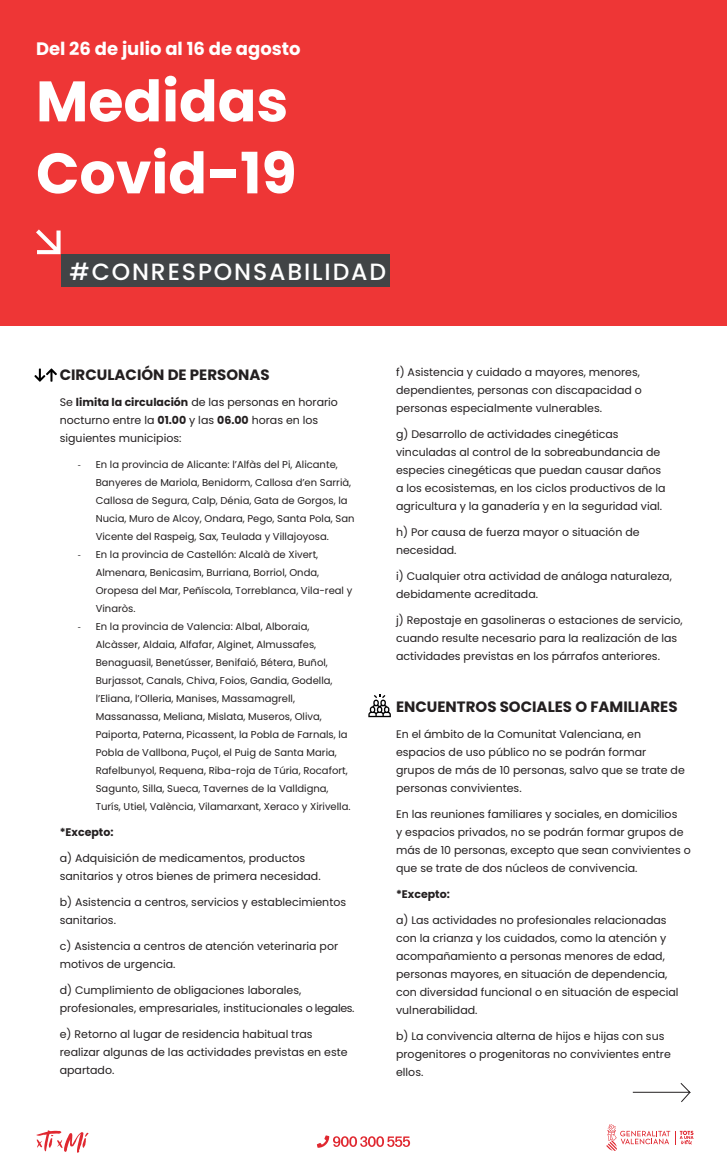
<style>
.page{position:relative;width:727px;height:1175px;background:#fff}
.page>*{position:absolute;margin:0;border:0;box-sizing:border-box;transform-origin:0 0}
.t1{font:700 57px/72px "Poppins";color:#fff}
.t2{font:500 23.5px "Poppins";letter-spacing:.08em;color:#fff}
.t3{font:700 18px "Poppins";color:#fff}
.t4{font:700 15px "Poppins";color:#231f20}
.t5{font:11px/18px "Poppins";color:#231f20}
.t6{font:700 11px "Poppins";color:#231f20}
.t7{font:10px/18px "Poppins";color:#231f20}
.s1{font-weight:700}
.s2{font-family:"Calibri"}
</style>
<div class="page">
<div style="left:0;top:0;width:727px;height:325px;background:#ee3636"></div>
<svg style="left:36px;top:1130px;width:53px;height:23px"></svg>
<svg style="left:606px;top:1124px;width:87px;height:27px"></svg>
<svg style="left:317px;top:1135px;width:93px;height:13px"></svg>
<svg style="left:34px;top:369px;width:23px;height:13px"></svg>
<svg style="left:632px;top:1083px;width:59px;height:19px"></svg>
<svg style="left:368px;top:694px;width:23px;height:23px"></svg>
<div style="left:61px;top:254px;width:328px;height:33px;background:#414446"></div>
<svg style="left:36px;top:229px;width:25px;height:25px"></svg>
<h3 class="t3" style="left:36px;top:38px;width:266px">Del 26 de julio al 16 de agosto</h3>
<h1 class="t1" style="left:36px;top:66px;width:262px">Medidas<br>Covid-19</h1>
<h2 class="t2" style="left:69px;top:258px;width:318px">#CONRESPONSABILIDAD</h2>
<h3 class="t4" style="left:60px;top:366px;width:211px">CIRCULACIÓN DE PERSONAS</h3>
<p class="t5" style="left:60px;top:393px;width:280px">Se <span class="s1">limita la circulación</span> de las personas en horario nocturno entre la <span class="s1">01.00</span> y las <span class="s1">06.00</span> horas en los siguientes municipios:</p>
<p class="t7" style="left:96px;top:456px;width:260px;text-indent:-18px"><span class="s2">-</span> En la provincia de Alicante: l’Alfàs del Pi, Alicante, Banyeres de Mariola, Benidorm, Callosa d’en Sarrià, Callosa de Segura, Calp, Dénia, Gata de Gorgos, la Nucia, Muro de Alcoy, Ondara, Pego, Santa Pola, San Vicente del Raspeig, Sax, Teulada y Villajoyosa.</p>
<p class="t7" style="left:96px;top:546px;width:258px;text-indent:-18px"><span class="s2">-</span> En la provincia de Castellón: Alcalà de Xivert, Almenara, Benicasim, Burriana, Borriol, Onda, Oropesa del Mar, Peñíscola, Torreblanca, Vila-real y Vinaròs.</p>
<p class="t7" style="left:96px;top:618px;width:256px;text-indent:-18px"><span class="s2">-</span> En la provincia de Valencia: Albal, Alboraia, Alcàsser, Aldaia, Alfafar, Alginet, Almussafes, Benaguasil, Benetússer, Benifaió, Bétera, Buñol, Burjassot, Canals, Chiva, Foios, Gandia, Godella, l’Eliana, l’Olleria, Manises, Massamagrell, Massanassa, Meliana, Mislata, Museros, Oliva, Paiporta, Paterna, Picassent, la Pobla de Farnals, la Pobla de Vallbona, Puçol, el Puig de Santa Maria, Rafelbunyol, Requena, Riba-roja de Túria, Rocafort, Sagunto, Silla, Sueca, Tavernes de la Valldigna, Turís, Utiel, València, Vilamarxant, Xeraco y Xirivella.</p>
<p class="t6" style="left:60px;top:826px;width:55px">*Excepto:</p>
<p class="t5" style="left:60px;top:849px;width:262px">a) Adquisición de medicamentos, productos sanitarios y otros bienes de primera necesidad.</p>
<p class="t5" style="left:60px;top:893px;width:288px">b) Asistencia a centros, servicios y establecimientos sanitarios.</p>
<p class="t5" style="left:60px;top:937px;width:280px">c) Asistencia a centros de atención veterinaria por motivos de urgencia.</p>
<p class="t5" style="left:60px;top:981px;width:296px">d) Cumplimiento de obligaciones laborales, profesionales, empresariales, institucionales o legales.</p>
<p class="t5" style="left:60px;top:1025px;width:289px">e) Retorno al lugar de residencia habitual tras realizar algunas de las actividades previstas en este apartado.</p>
<p class="t5" style="left:396px;top:363px;width:247px">f) Asistencia y cuidado a mayores, menores, dependientes, personas con discapacidad o personas especialmente vulnerables.</p>
<p class="t5" style="left:396px;top:425px;width:271px">g) Desarrollo de actividades cinegéticas vinculadas al control de la sobreabundancia de especies cinegéticas que puedan causar daños a los ecosistemas, en los ciclos productivos de la agricultura y la ganadería y en la seguridad vial.</p>
<p class="t5" style="left:396px;top:523px;width:245px">h) Por causa de fuerza mayor o situación de necesidad.</p>
<p class="t5" style="left:396px;top:567px;width:277px">i) Cualquier otra actividad de análoga naturaleza, debidamente acreditada.</p>
<p class="t5" style="left:396px;top:611px;width:288px">j) Repostaje en gasolineras o estaciones de servicio, cuando resulte necesario para la realización de las actividades previstas en los párrafos anteriores.</p>
<h3 class="t4" style="left:396px;top:698px;width:283px">ENCUENTROS SOCIALES O FAMILIARES</h3>
<p class="t5" style="left:396px;top:725px;width:290px">En el ámbito de la Comunitat Valenciana, en espacios de uso público no se podrán formar grupos de más de 10 personas, salvo que se trate de personas convivientes.</p>
<p class="t5" style="left:396px;top:805px;width:296px">En las reuniones familiares y sociales, en domicilios<br>y espacios privados, no se podrán formar grupos de más de 10 personas, excepto que sean convivientes o que se trate de dos núcleos de convivencia.</p>
<p class="t6" style="left:396px;top:888px;width:55px">*Excepto:</p>
<p class="t5" style="left:396px;top:911px;width:284px">a) Las actividades no profesionales relacionadas con la crianza y los cuidados, como la atención y acompañamiento a personas menores de edad, personas mayores, en situación de dependencia, con diversidad funcional o en situación de especial vulnerabilidad.</p>
<p class="t5" style="left:396px;top:1027px;width:276px">b) La convivencia alterna de hijos e hijas con sus progenitores o progenitoras no convivientes entre ellos.</p>
</div>
